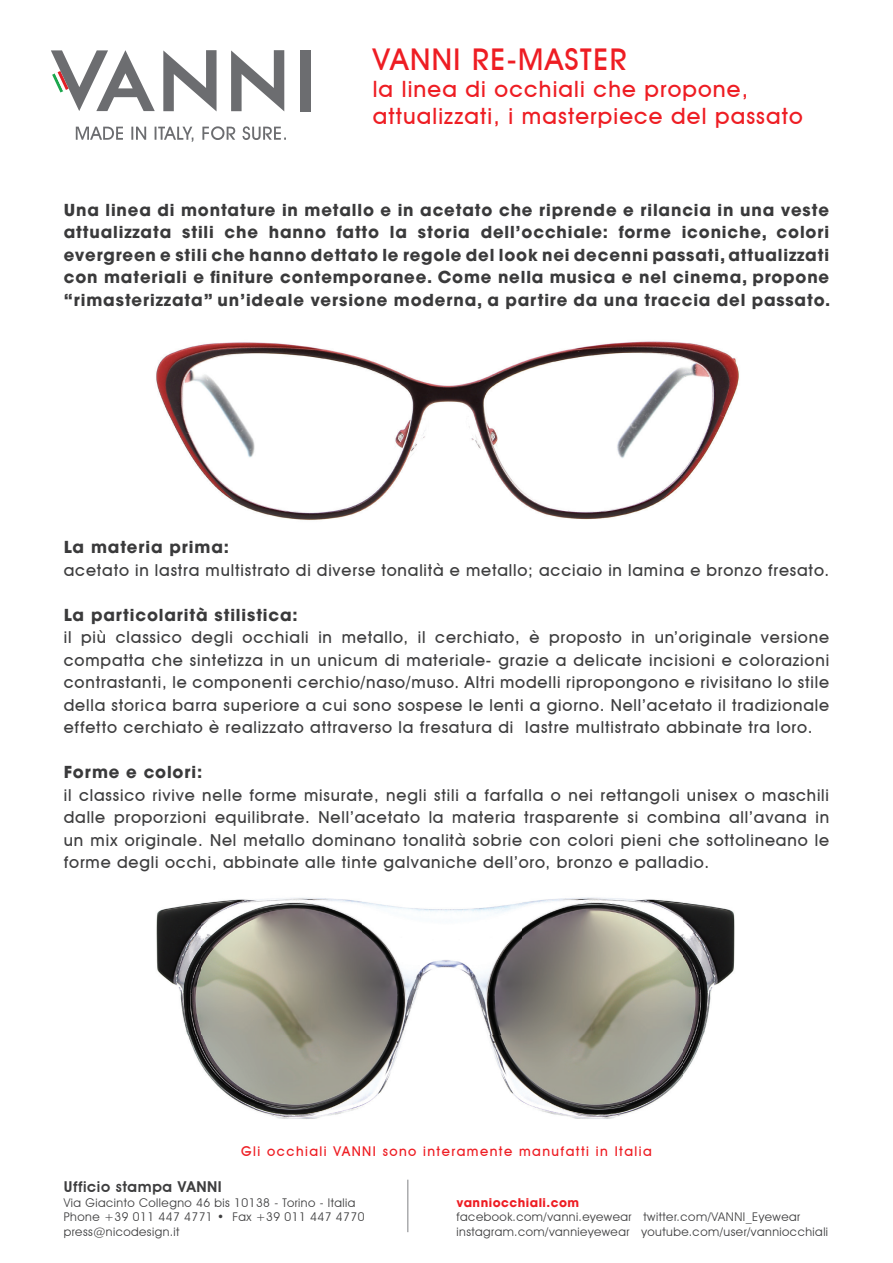
<style>
.page{position:relative;width:893px;height:1263px;background:#fff}
.page>*{position:absolute;margin:0;border:0;box-sizing:border-box;transform-origin:0 0}
.t1{font:500 30px "Avant Garde IT Cby BT";letter-spacing:.05em;color:#ee1d23}
.t2{font:500 22.5px/27px "Avant Garde IT Cby BT";letter-spacing:.05em;color:#ee1d23}
.t3{font:500 16.5px/22.5px "Avant Garde IT Cby BT";letter-spacing:.05em;color:#3e3e3f;text-align:justify}
.t4{font:700 16.5px/22.5px "Avant Garde LT";letter-spacing:.05em;color:#3a3a3b;text-align:justify}
.t5{font:600 15px "Avant Garde IT Cby BT";letter-spacing:.04em;color:#3e3e3f}
.t6{font:500 13.5px "Avant Garde IT Cby BT";letter-spacing:.105em;color:#ee1d23}
.t7{font:12px/14.4px "Avant Garde IT Cby BT";letter-spacing:.04em;color:#3e3e3f}
.t8{font:700 12px "Avant Garde LT";letter-spacing:.04em;color:#ee1d23}
</style>
<div class="page">
<hr style="left:407px;top:1180px;width:1px;height:52px;background:#808285">
<svg style="left:76px;top:126px;width:210px;height:16px"></svg>
<svg style="left:51px;top:50px;width:104px;height:61px"></svg>
<svg style="left:163px;top:50px;width:54px;height:61px"></svg>
<svg style="left:231px;top:50px;width:53px;height:61px"></svg>
<div style="left:300px;top:50px;width:10px;height:61px;background:#6c6d70"></div>
<img style="left:156px;top:897px;width:579px;height:222px">
<img style="left:156px;top:341px;width:583px;height:179px">
<h1 class="t1" style="left:373px;top:41px;width:255px">VANNI RE-MASTER</h1>
<h2 class="t2" style="left:373px;top:75px;width:431px">la linea di occhiali che propone, attualizzati, i masterpiece del passato</h2>
<p class="t4" style="left:64px;top:198px;width:768px">Una linea di montature in metallo e in acetato che riprende e rilancia in una veste attualizzata stili che hanno fatto la storia dell’occhiale: forme iconiche, colori evergreen e stili che hanno dettato le regole del look nei decenni passati, attualizzati con materiali e finiture contemporanee. Come nella musica e nel cinema, propone “rimasterizzata” un’ideale versione moderna, a partire da una traccia del passato.</p>
<p class="t4" style="left:64px;top:536px;width:167px">La materia prima:</p>
<p class="t3" style="left:64px;top:559px;width:767px">acetato in lastra multistrato di diverse tonalità e metallo; acciaio in lamina e bronzo fresato.</p>
<p class="t4" style="left:64px;top:603px;width:235px">La particolarità stilistica:</p>
<p class="t3" style="left:64px;top:626px;width:767px">il più classico degli occhiali in metallo, il cerchiato, è proposto in un’originale versione compatta che sintetizza in un unicum di materiale- grazie a delicate incisioni e colorazioni contrastanti, le componenti cerchio/naso/muso. Altri modelli ripropongono e rivisitano lo stile della storica barra superiore a cui sono sospese le lenti a giorno. Nell’acetato il tradizionale effetto cerchiato è realizzato attraverso la fresatura di lastre multistrato abbinate tra loro.</p>
<p class="t4" style="left:64px;top:761px;width:140px">Forme e colori:</p>
<p class="t3" style="left:64px;top:784px;width:767px">il classico rivive nelle forme misurate, negli stili a farfalla o nei rettangoli unisex o maschili dalle proporzioni equilibrate. Nell’acetato la materia trasparente si combina all’avana in un mix originale. Nel metallo dominano tonalità sobrie con colori pieni che sottolineano le forme degli occhi, abbinate alle tinte galvaniche dell’oro, bronzo e palladio.</p>
<p class="t6" style="left:241px;top:1143px;width:412px">Gli occhiali VANNI sono interamente manufatti in Italia</p>
<p class="t5" style="left:64px;top:1178px;width:160px">Ufficio stampa VANNI</p>
<p class="t7" style="left:64px;top:1195px;width:302px">Via Giacinto Collegno 46 bis 10138 - Torino - Italia<br>Phone +39 011 447 4771 • Fax +39 011 447 4770 press@nicodesign.it</p>
<p class="t8" style="left:456px;top:1195px;width:124px">vanniocchiali.com</p>
<p class="t7" style="left:456px;top:1210px;width:373px">facebook.com/vanni.eyewear twitter.com/VANNI_Eyewear instagram.com/vannieyewear youtube.com/user/vanniocchiali</p>
</div>
